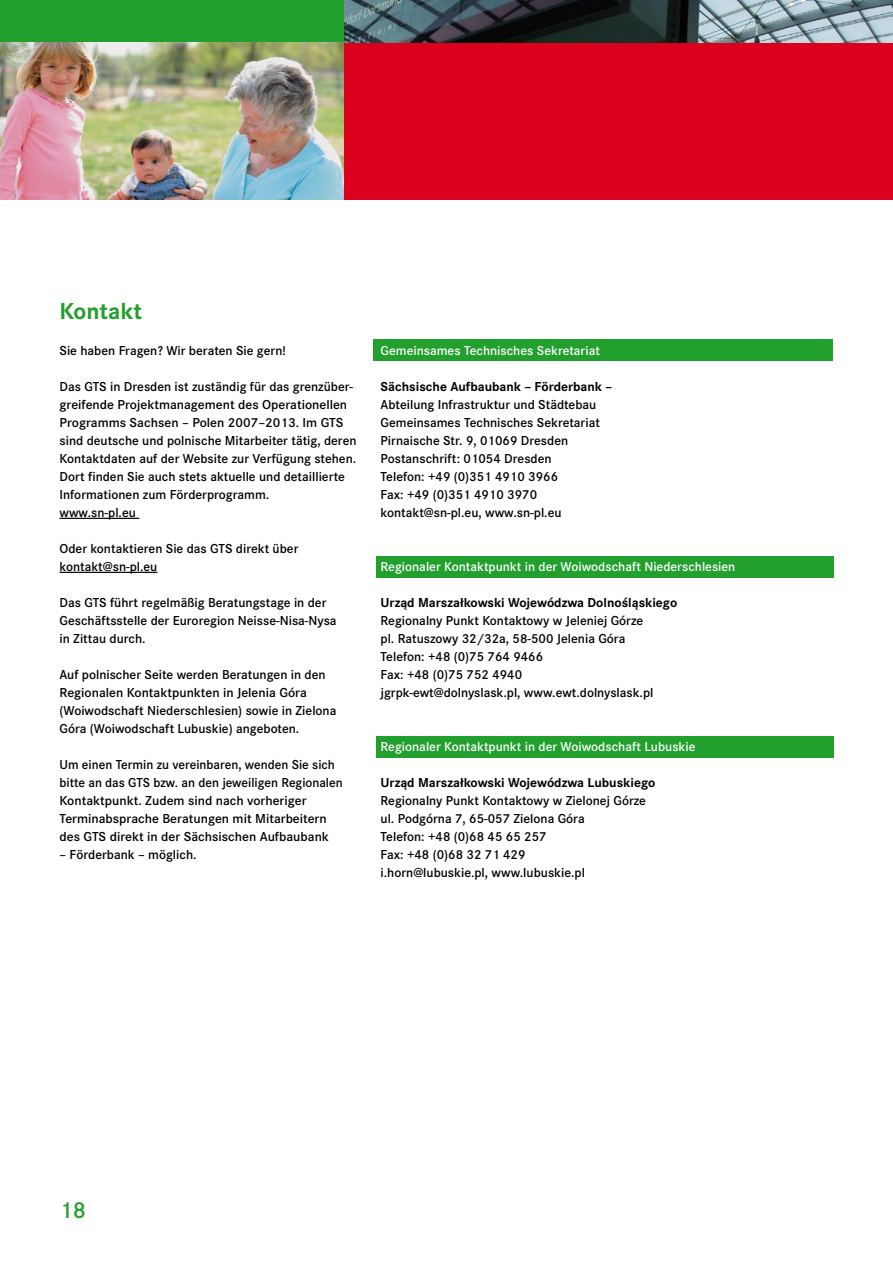
<style>
.page{position:relative;width:893px;height:1263px;background:#fff}
.page>*{position:absolute;margin:0;border:0;box-sizing:border-box;transform-origin:0 0}
.t1{font:700 24px "Corporate STCE";color:#22a02d}
.t2{font:24px "Corporate STCE Dem";color:#22a02d}
.t3{font:13.5px/18px "Corporate STCE Dem";color:#000}
.t4{font:13.5px "Corporate STCE Dem";color:#fff}
.t5{font:700 13.5px "Corporate STCE";color:#000}
</style>
<div class="page">
<div style="left:376px;top:736px;width:457px;height:21px;background:#22a02d"></div>
<div style="left:376px;top:556px;width:457px;height:21px;background:#22a02d"></div>
<div style="left:373px;top:340px;width:460px;height:21px;background:#22a02d"></div>
<hr style="left:60px;top:518px;width:79px;height:1px;background:#000">
<hr style="left:60px;top:572px;width:97px;height:1px;background:#000">
<div style="left:0;top:0;width:344px;height:44px;background:#22a02d"></div>
<img style="left:0;top:43px;width:344px;height:157px">
<div style="left:344px;top:43px;width:549px;height:157px;background:#db001b"></div>
<img style="left:344px;top:0;width:549px;height:43px">
<h1 class="t1" style="left:60px;top:297px;width:84px">Kontakt</h1>
<p class="t3" style="left:60px;top:342px;width:228px">Sie haben Fragen? Wir beraten Sie gern!</p>
<p class="t3" style="left:60px;top:378px;width:299px">Das GTS in Dresden ist zuständig für das grenzüber&shy;greifende Projektmanagement des Operationellen Programms Sachsen – Polen 2007–2013. Im GTS sind deutsche und polnische Mitarbeiter tätig, deren Kontaktdaten auf der Website zur Verfügung stehen.<br>Dort finden Sie auch stets aktuelle und detaillierte Informationen zum Förderprogramm.<br>www.sn-pl.eu</p>
<p class="t3" style="left:60px;top:540px;width:240px">Oder kontaktieren Sie das GTS direkt über kontakt@sn-pl.eu</p>
<p class="t3" style="left:60px;top:594px;width:279px">Das GTS führt regelmäßig Beratungstage in der<br>Geschäftsstelle der Euroregion Neisse-Nisa-Nysa in Zittau durch.</p>
<p class="t3" style="left:60px;top:666px;width:278px">Auf polnischer Seite werden Beratungen in den Regionalen Kontaktpunkten in Jelenia Góra (Woiwodschaft Niederschlesien) sowie in Zielona Góra (Woiwodschaft Lubuskie) angeboten.</p>
<p class="t3" style="left:60px;top:756px;width:285px">Um einen Termin zu vereinbaren, wenden Sie sich bitte an das GTS bzw. an den jeweiligen Regionalen Kontaktpunkt. Zudem sind nach vorheriger Terminabsprache Beratungen mit Mitarbeitern des GTS direkt in der Sächsischen Aufbaubank</p>
<p class="t3" style="left:60px;top:846px;width:139px">– Förderbank – möglich.</p>
<p class="t4" style="left:381px;top:343px;width:221px">Gemeinsames Technisches Sekretariat</p>
<p class="t5" style="left:381px;top:379px;width:233px">Sächsische Aufbaubank – Förderbank –</p>
<p class="t3" style="left:381px;top:396px;width:221px">Abteilung Infrastruktur und Städtebau Gemeinsames Technisches Sekretariat Pirnaische Str. 9, 01069 Dresden Postanschrift: 01054 Dresden<br>Telefon: +49 (0)351 4910 3966<br>Fax: +49 (0)351 4910 3970 kontakt@sn-pl.eu, www.sn-pl.eu</p>
<p class="t4" style="left:381px;top:559px;width:356px">Regionaler Kontaktpunkt in der Woiwodschaft Niederschlesien</p>
<p class="t5" style="left:381px;top:595px;width:298px">Urząd Marszałkowski Wojewódzwa Dolnośląskiego</p>
<p class="t3" style="left:381px;top:612px;width:274px">Regionalny Punkt Kontaktowy w Jeleniej Górze pl. Ratuszowy 32/32a, 58-500 Jelenia Góra Telefon: +48 (0)75 764 9466<br>Fax: +48 (0)75 752 4940 jgrpk-ewt@dolnyslask.pl, www.ewt.dolnyslask.pl</p>
<p class="t4" style="left:381px;top:739px;width:316px">Regionaler Kontaktpunkt in der Woiwodschaft Lubuskie</p>
<p class="t5" style="left:381px;top:775px;width:276px">Urząd Marszałkowski Wojewódzwa Lubuskiego</p>
<p class="t3" style="left:381px;top:792px;width:267px">Regionalny Punkt Kontaktowy w Zielonej Górze ul. Podgórna 7, 65-057 Zielona Góra<br>Telefon: +48 (0)68 45 65 257<br>Fax: +48 (0)68 32 71 429<br>i.horn@lubuskie.pl, www.lubuskie.pl</p>
<h1 class="t2" style="left:60px;top:1197px;width:28px">18</h1>
</div>
